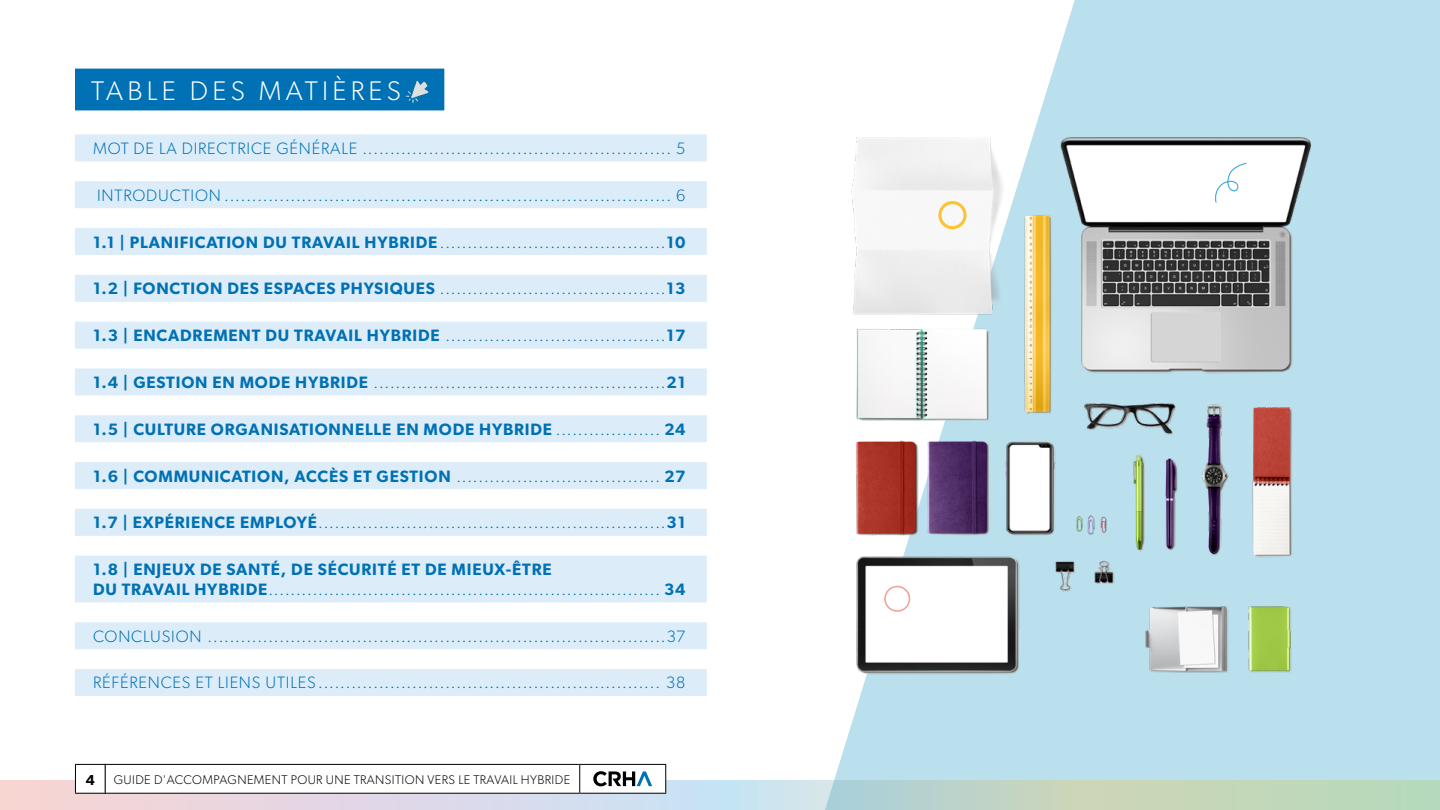
<style>
.page{position:relative;width:1440px;height:810px;background:#fff}
.page>*{position:absolute;margin:0;border:0;box-sizing:border-box;transform-origin:0 0}
.t1{font:300 27px "Gibson";letter-spacing:.16em;color:#fff}
.t2{font:300 16.5px/19.8px "Gibson";letter-spacing:.05em;color:#0071b4}
.t3{font:600 16.5px "Gibson";letter-spacing:.05em;color:#0071b4}
.t4{font:600 14.4px "Gibson";color:#000}
.t5{font:300 12.6px "Gibson";letter-spacing:.03em;color:#000}
.s1{font-weight:600}
.s2{font-weight:300}
</style>
<div class="page">
<svg style="left:825px;top:0;width:615px;height:781px;fill:#badfed"></svg>
<img style="left:825px;top:120px;width:530px;height:571px">
<svg style="left:1214px;top:162px;width:33px;height:42px"></svg>
<div style="left:884px;top:586px;width:26px;height:26px;border:2px solid #f2a095;border-radius:50%"></div>
<div style="left:938px;top:201px;width:29px;height:28px;border:3px solid #fcc335;border-radius:50%"></div>
<div style="left:75px;top:69px;width:369px;height:41px;background:#0071b4"></div>
<div style="left:75px;top:134px;width:632px;height:27px;background:#dcedf9"></div>
<div style="left:75px;top:181px;width:632px;height:27px;background:#dcedf9"></div>
<div style="left:75px;top:228px;width:632px;height:27px;background:#dcedf9"></div>
<div style="left:75px;top:275px;width:632px;height:27px;background:#dcedf9"></div>
<div style="left:75px;top:322px;width:632px;height:27px;background:#dcedf9"></div>
<div style="left:75px;top:368px;width:632px;height:27px;background:#dcedf9"></div>
<div style="left:75px;top:415px;width:632px;height:27px;background:#dcedf9"></div>
<div style="left:75px;top:462px;width:632px;height:27px;background:#dcedf9"></div>
<div style="left:75px;top:509px;width:632px;height:27px;background:#dcedf9"></div>
<div style="left:75px;top:556px;width:632px;height:27px;background:#dcedf9"></div>
<div style="left:75px;top:575px;width:632px;height:27px;background:#dcedf9"></div>
<div style="left:75px;top:622px;width:632px;height:27px;background:#dcedf9"></div>
<div style="left:75px;top:669px;width:632px;height:27px;background:#dcedf9"></div>
<img style="left:406px;top:80px;width:22px;height:23px">
<svg style="left:0;top:781px;width:1440px;height:29px;background:#cdd8d2"></svg>
<hr style="left:104px;top:793px;width:476px;height:1px;background:#000">
<hr style="left:580px;top:793px;width:86px;height:1px;background:#000">
<div style="left:75px;top:764px;width:30px;height:29px;background:#fff"></div>
<hr style="left:75px;top:793px;width:31px;height:1px;background:#000">
<svg style="left:104px;top:764px;width:562px;height:29px"></svg>
<hr style="left:75px;top:764px;width:31px;height:1px;background:#000">
<svg style="left:75px;top:765px;width:1px;height:28px"></svg>
<h1 class="t1" style="left:91px;top:74px;width:311px">TABLE DES MATIÈRES</h1>
<p class="t2" style="left:93px;top:138px;width:594px">MOT DE LA DIRECTRICE GÉNÉRALE ........................................................ 5</p>
<p class="t2" style="left:97px;top:185px;width:590px">INTRODUCTION ................................................................................. 6</p>
<p class="t2" style="left:93px;top:232px;width:594px"><span class="s1">1.1 | PLANIFICATION DU TRAVAIL HYBRIDE</span>.........................................<span class="s1">10</span></p>
<p class="t2" style="left:93px;top:279px;width:594px"><span class="s1">1.2 | FONCTION DES ESPACES PHYSIQUES</span> .........................................<span class="s1">13</span></p>
<p class="t2" style="left:93px;top:325px;width:594px"><span class="s1">1.3 | ENCADREMENT DU TRAVAIL HYBRIDE</span> ........................................<span class="s1">17</span></p>
<p class="t2" style="left:93px;top:372px;width:594px"><span class="s1">1.4 | GESTION EN MODE HYBRIDE</span> .....................................................<span class="s1">21</span></p>
<p class="t3" style="left:93px;top:419px;width:594px">1.5 | CULTURE ORGANISATIONNELLE EN MODE HYBRIDE <span class="s2">...................</span> 24</p>
<p class="t2" style="left:93px;top:466px;width:594px"><span class="s1">1.6 | COMMUNICATION, ACCÈS ET GESTION</span> ..................................... <span class="s1">27</span></p>
<p class="t2" style="left:93px;top:513px;width:594px"><span class="s1">1.7 | EXPÉRIENCE EMPLOYÉ</span>...............................................................<span class="s1">31</span></p>
<p class="t2" style="left:93px;top:559px;width:594px"><span class="s1">1.8 | ENJEUX DE SANTÉ, DE SÉCURITÉ ET DE MIEUX-ÊTRE<br>DU TRAVAIL HYBRIDE</span>....................................................................... <span class="s1">34</span></p>
<p class="t2" style="left:93px;top:626px;width:594px">CONCLUSION ...................................................................................37</p>
<p class="t2" style="left:93px;top:673px;width:594px">RÉFÉRENCES ET LIENS UTILES.............................................................. 38</p>
<p class="t4" style="left:86px;top:771px;width:11px">4</p>
<p class="t5" style="left:114px;top:772px;width:458px">GUIDE D'ACCOMPAGNEMENT POUR UNE TRANSITION VERS LE TRAVAIL HYBRIDE</p>
</div>
